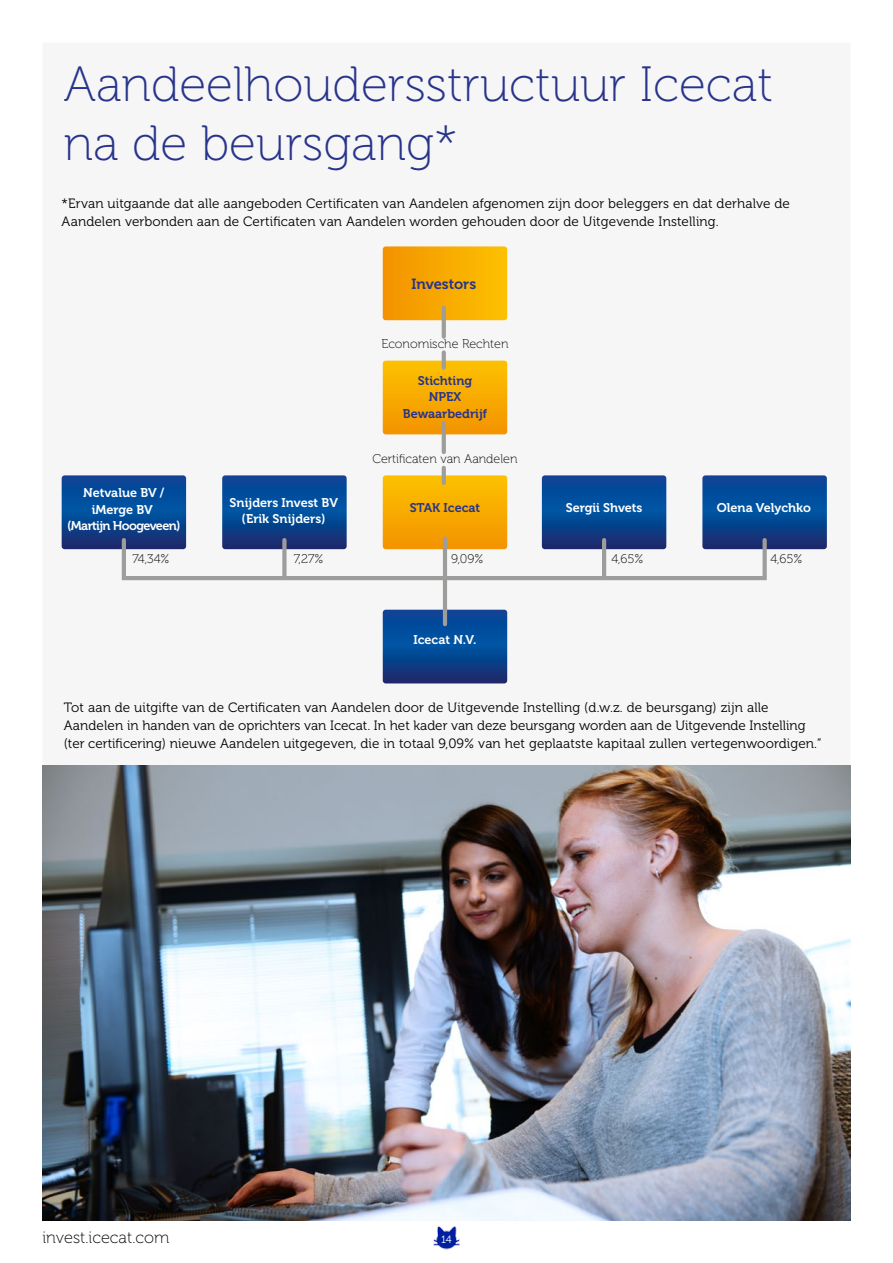
<style>
.page{position:relative;width:893px;height:1263px;background:#fff}
.page>*{position:absolute;margin:0;border:0;box-sizing:border-box;transform-origin:0 0}
.t1{font:49.5px/59.4px "Museo 100";color:#28348b}
.t2{font:16.5px "Museo 100";color:#000}
.t3{font:14.7px "Museo 700";color:#28348b}
.t4{font:13.5px/18px "Museo 300";letter-spacing:.01em;color:#000}
.t5{font:12.6px "Museo 100";color:#000}
.t6{font:12.6px/16.8px "Museo 700";color:#fff;text-align:center}
.t7{font:12.6px/16.8px "Museo 700";letter-spacing:-.035em;color:#fff;text-align:center}
.t8{font:12.6px/16.8px "Museo 700";color:#28348b;text-align:center}
.t9{font:10.5px "Museo 300";color:#fff}
</style>
<div class="page">
<img style="left:433px;top:1226px;width:27px;height:24px">
<svg style="left:383px;top:246px;width:124px;height:74px;background:#f7a901"></svg>
<svg style="left:383px;top:610px;width:124px;height:73px;background:#084490"></svg>
<svg style="left:62px;top:475px;width:124px;height:74px;background:#094591"></svg>
<svg style="left:222px;top:475px;width:125px;height:74px;background:#094793"></svg>
<svg style="left:383px;top:475px;width:124px;height:74px;background:#f8ab01"></svg>
<hr style="left:443px;top:538px;width:4px;height:86px;background:#9d9d9c">
<svg style="left:542px;top:475px;width:124px;height:74px;background:#084692"></svg>
<svg style="left:702px;top:475px;width:125px;height:74px;background:#0a4692"></svg>
<svg style="left:383px;top:361px;width:124px;height:73px;background:#f7aa00"></svg>
<div style="left:122px;top:538px;width:645px;height:42px;border:4px solid #9d9d9c"></div>
<div style="left:282px;top:540px;width:5px;height:38px;background:#9d9d9c"></div>
<hr style="left:602px;top:540px;width:4px;height:38px;background:#9d9d9c">
<hr style="left:442px;top:423px;width:4px;height:29px;background:#9d9d9c">
<hr style="left:442px;top:468px;width:4px;height:15px;background:#9d9d9c">
<hr style="left:442px;top:308px;width:4px;height:29px;background:#9d9d9c">
<hr style="left:442px;top:352px;width:4px;height:16px;background:#9d9d9c">
<img style="left:43px;top:765px;width:807px;height:455px">
<h1 class="t1" style="left:64px;top:55px;width:711px">Aandeelhoudersstructuur Icecat na de beursgang*</h1>
<p class="t4" style="left:62px;top:194px;width:730px">*Ervan uitgaande dat alle aangeboden Certificaten van Aandelen afgenomen zijn door beleggers en dat derhalve de<br>Aandelen verbonden aan de Certificaten van Aandelen worden gehouden door de Uitgevende Instelling.</p>
<p class="t3" style="left:411px;top:276px;width:66px">Investors</p>
<p class="t5" style="left:381px;top:337px;width:129px">Economische Rechten</p>
<p class="t8" style="left:403px;top:372px;width:86px">Stichting<br>NPEX<br>Bewaarbedrijf</p>
<p class="t5" style="left:372px;top:452px;width:147px">Certificaten van Aandelen</p>
<p class="t7" style="left:67px;top:484px;width:115px">Netvalue BV / iMerge BV<br>(Martijn Hoogeveen)</p>
<p class="t6" style="left:230px;top:494px;width:110px">Snijders Invest BV (Erik Snijders)</p>
<p class="t8" style="left:410px;top:500px;width:72px">STAK Icecat</p>
<p class="t5" style="left:132px;top:552px;width:39px">74,34%</p>
<p class="t5" style="left:294px;top:552px;width:31px">7,27%</p>
<p class="t5" style="left:451px;top:552px;width:34px">9,09%</p>
<p class="t6" style="left:413px;top:631px;width:64px">Icecat N.V.</p>
<p class="t6" style="left:566px;top:500px;width:78px">Sergii Shvets</p>
<p class="t6" style="left:717px;top:500px;width:95px">Olena Velychko</p>
<p class="t5" style="left:611px;top:552px;width:33px">4,65%</p>
<p class="t5" style="left:770px;top:552px;width:33px">4,65%</p>
<p class="t4" style="left:64px;top:698px;width:759px">Tot aan de uitgifte van de Certificaten van Aandelen door de Uitgevende Instelling (d.w.z. de beursgang) zijn alle<br>Aandelen in handen van de oprichters van Icecat. In het kader van deze beursgang worden aan de Uitgevende Instelling (ter certificering) nieuwe Aandelen uitgegeven, die in totaal 9,09% van het geplaatste kapitaal zullen vertegenwoordigen.”</p>
<p class="t2" style="left:43px;top:1228px;width:128px">invest.icecat.com</p>
<p class="t9" style="left:441px;top:1234px;width:12px">14</p>
</div>
